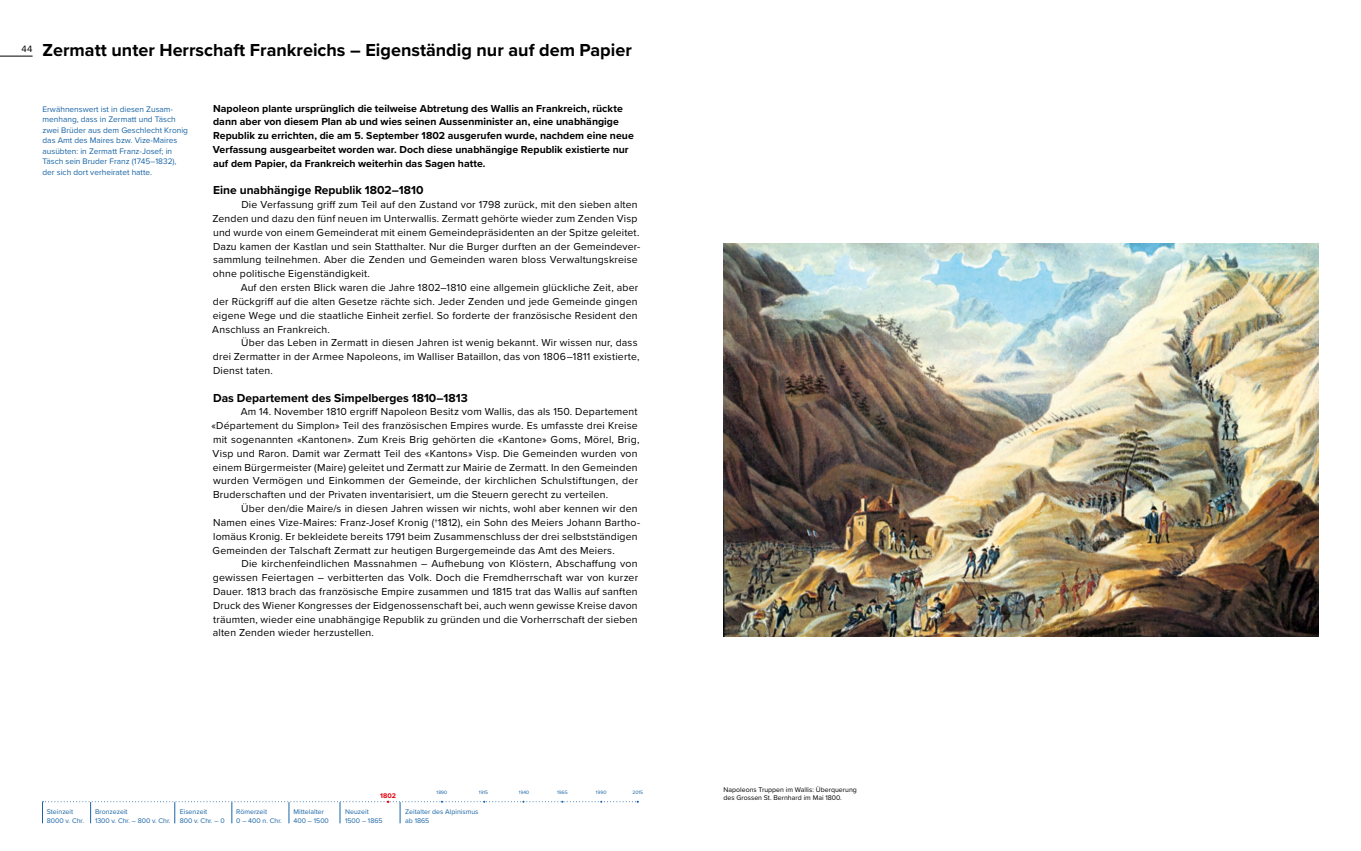
<style>
.page{position:relative;width:1361px;height:851px;background:#fff}
.page>*{position:absolute;margin:0;border:0;box-sizing:border-box;transform-origin:0 0}
.t1{font:700 18px "Proxima Nova";color:#000}
.t2{font:700 12px "Proxima Nova";color:#000}
.t3{font:10.5px/13.8px "Proxima Nova";letter-spacing:.015em;color:#000}
.t4{font:700 10.5px/13.8px "Proxima Nova";color:#000}
.t5{font:9.5px "Proxima Nova";color:#000}
.t6{font:8.3px/10.5px "Proxima Nova";color:#1a65a5}
.t7{font:7px "Proxima Nova";color:#1a65a5}
.t8{font:7px/8.5px "Proxima Nova";color:#000}
.t9{font:700 7px "Proxima Nova";color:#e3000f}
.t10{font:5px "Proxima Nova";color:#1a65a5}
.t11{font:4px "Proxima Nova";color:#e3000f}
</style>
<div class="page">
<hr style="left:0;top:56px;width:33px;height:1px;background:#000">
<svg style="left:42px;top:800px;width:597px;height:23px"></svg>
<img style="left:723px;top:243px;width:595px;height:393px">
<p class="t5" style="left:22px;top:42px;width:12px">44</p>
<h1 class="t1" style="left:43px;top:37px;width:591px">Zermatt unter Herrschaft Frankreichs – Eigenständig nur auf dem Papier</h1>
<p class="t6" style="left:43px;top:103px;width:147px">Erwähnenswert ist in diesen Zusam&shy;menhang, dass in Zermatt und Täsch zwei Brüder aus dem Geschlecht Kronig das Amt des Maires bzw. Vize-Maires ausübten: in Zermatt Franz-Josef; in Täsch sein Bruder Franz (1745–1832), der sich dort verheiratet hatte.</p>
<p class="t4" style="left:213px;top:101px;width:422px">Napoleon plante ursprünglich die teilweise Abtretung des Wallis an Frankreich, rückte dann aber von diesem Plan ab und wies seinen Aussenminister an, eine unabhängige Republik zu errichten, die am 5. September 1802 ausgerufen wurde, nachdem eine neue Verfassung ausgearbeitet worden war. Doch diese unabhängige Republik existierte nur auf dem Papier, da Frankreich weiterhin das Sagen hatte.</p>
<p class="t2" style="left:213px;top:181px;width:212px">Eine unabhängige Republik 1802–1810</p>
<p class="t3" style="left:212px;top:197px;width:429px;text-indent:29px">Die Verfassung griff zum Teil auf den Zustand vor 1798 zurück, mit den sieben alten Zenden und dazu den fünf neuen im Unterwallis. Zermatt gehörte wieder zum Zenden Visp und wurde von einem Gemeinderat mit einem Gemeindepräsidenten an der Spitze geleitet.<br>Dazu kamen der Kastlan und sein Statthalter. Nur die Burger durften an der Gemeindever&shy;sammlung teilnehmen. Aber die Zenden und Gemeinden waren bloss Verwaltungskreise ohne politische Eigenständigkeit.</p>
<p class="t3" style="left:212px;top:280px;width:427px;text-align:justify;text-indent:28px">Auf den ersten Blick waren die Jahre 1802–1810 eine allgemein glückliche Zeit, aber der Rückgriff auf die alten Gesetze rächte sich. Jeder Zenden und jede Gemeinde gingen eigene Wege und die staatliche Einheit zerfiel. So forderte der französische Resident den Anschluss an Frankreich.</p>
<p class="t3" style="left:213px;top:335px;width:428px;text-indent:28px">Über das Leben in Zermatt in diesen Jahren ist wenig bekannt. Wir wissen nur, dass drei Zermatter in der Armee Napoleons, im Walliser Bataillon, das von 1806–1811 existierte,<br>Dienst taten.</p>
<p class="t2" style="left:213px;top:388px;width:256px">Das Departement des Simpelberges 1810–1813</p>
<p class="t3" style="left:211px;top:404px;width:429px;text-indent:29px">Am 14. November 1810 ergriff Napoleon Besitz vom Wallis, das als 150. Departement «Département du Simplon» Teil des französischen Empires wurde. Es umfasste drei Kreise mit sogenannten «Kantonen». Zum Kreis Brig gehörten die «Kantone» Goms, Mörel, Brig, Visp und Raron. Damit war Zermatt Teil des «Kantons» Visp. Die Gemeinden wurden von einem Bürgermeister (Maire) geleitet und Zermatt zur Mairie de Zermatt. In den Gemeinden wurden Vermögen und Einkommen der Gemeinde, der kirchlichen Schulstiftungen, der Bruderschaften und der Privaten inventarisiert, um die Steuern gerecht zu verteilen.</p>
<p class="t3" style="left:213px;top:501px;width:429px;text-indent:29px">Über den/die Maire/s in diesen Jahren wissen wir nichts, wohl aber kennen wir den Namen eines Vize-Maires: Franz-Josef Kronig (†1812), ein Sohn des Meiers Johann Bartho&shy;lomäus Kronig. Er bekleidete bereits 1791 beim Zusammenschluss der drei selbstständigen Gemeinden der Talschaft Zermatt zur heutigen Burgergemeinde das Amt des Meiers.</p>
<p class="t3" style="left:213px;top:556px;width:427px;text-align:justify;text-indent:28px">Die kirchenfeindlichen Massnahmen – Aufhebung von Klöstern, Abschaffung von gewissen Feiertagen – verbitterten das Volk. Doch die Fremdherrschaft war von kurzer Dauer. 1813 brach das französische Empire zusammen und 1815 trat das Wallis auf sanften Druck des Wiener Kongresses der Eidgenossenschaft bei, auch wenn gewisse Kreise davon träumten, wieder eine unabhängige Republik zu gründen und die Vorherrschaft der sieben alten Zenden wieder herzustellen.</p>
<p class="t7" style="left:47px;top:806px;width:28px">Steinzeit</p>
<p class="t7" style="left:95px;top:806px;width:34px">Bronzezeit</p>
<p class="t7" style="left:47px;top:815px;width:39px">8000 v. Chr.</p>
<p class="t7" style="left:95px;top:815px;width:77px">1300 v. Chr. – 800 v. Chr.</p>
<p class="t7" style="left:180px;top:815px;width:46px">800 v. Chr. – 0</p>
<p class="t7" style="left:180px;top:806px;width:29px">Eisenzeit</p>
<p class="t7" style="left:236px;top:806px;width:32px">Römerzeit</p>
<p class="t7" style="left:236px;top:815px;width:47px">0 – 400 n. Chr.</p>
<p class="t7" style="left:294px;top:806px;width:32px">Mittelalter</p>
<p class="t7" style="left:294px;top:815px;width:37px">400 – 1500</p>
<p class="t9" style="left:380px;top:790px;width:17px">1802</p>
<p class="t11" style="left:387px;top:798px;width:4px">●</p>
<p class="t10" style="left:437px;top:788px;width:12px">1890</p>
<p class="t10" style="left:479px;top:788px;width:11px">1915</p>
<p class="t10" style="left:519px;top:788px;width:12px">1940</p>
<p class="t10" style="left:557px;top:788px;width:12px">1965</p>
<p class="t10" style="left:596px;top:788px;width:12px">1990</p>
<p class="t10" style="left:632px;top:788px;width:12px">2015</p>
<p class="t7" style="left:345px;top:806px;width:25px">Neuzeit</p>
<p class="t7" style="left:405px;top:806px;width:75px">Zeitalter des Alpinismus</p>
<p class="t7" style="left:345px;top:815px;width:39px">1500 – 1865</p>
<p class="t7" style="left:405px;top:815px;width:26px">ab 1865</p>
<p class="t8" style="left:723px;top:784px;width:135px">Napoleons Truppen im Wallis: Überquerung des Grossen St. Bernhard im Mai 1800.</p>
</div>
